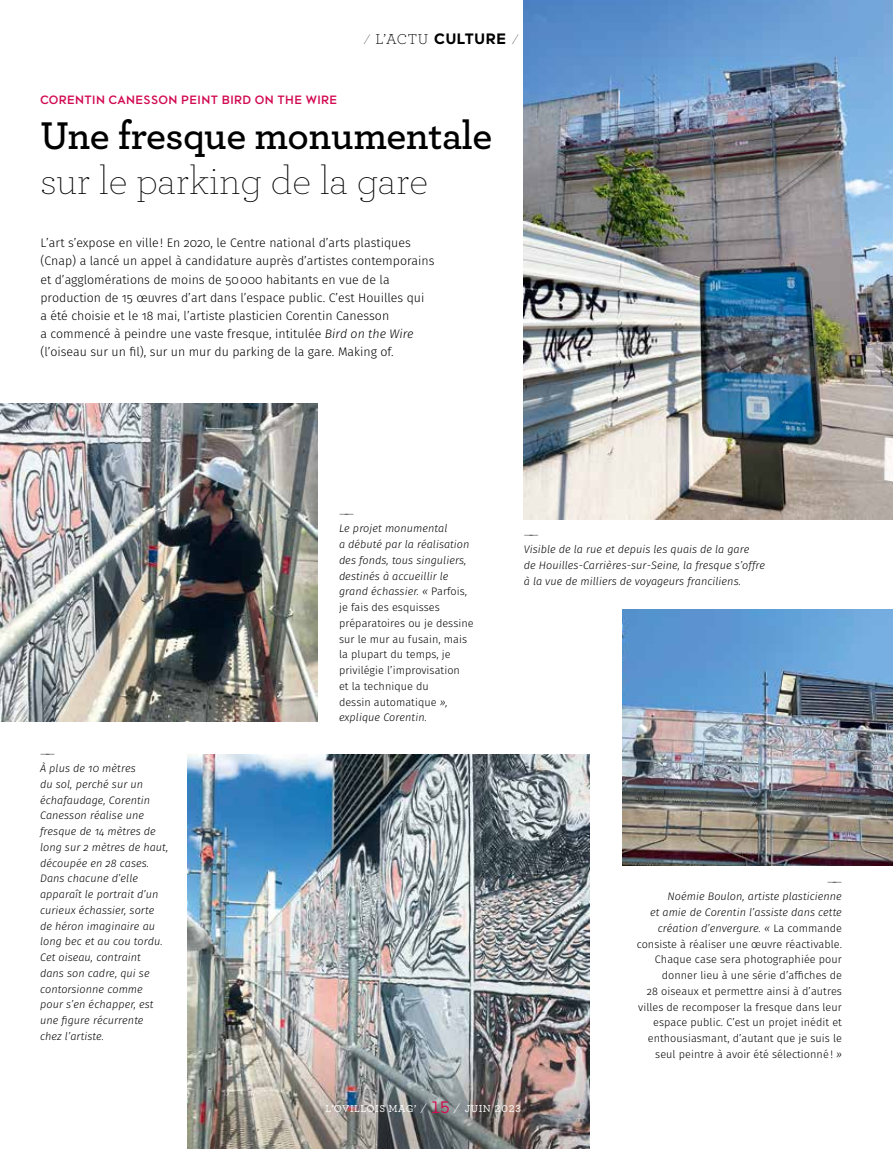
<style>
.page{position:relative;width:893px;height:1149px;background:#fff}
.page>*{position:absolute;margin:0;border:0;box-sizing:border-box;transform-origin:0 0}
.t1{font:600 40.5px "Archer";letter-spacing:-.01em;color:#000}
.t2{font:200 40.5px "Archer";color:#000}
.t3{font:700 15px "Maax";letter-spacing:.05em;color:#000}
.t4{font:300 12.3px/18px "Fira Sans";color:#000}
.t5{font:200 12.3px "Fira Sans";color:#000}
.t6{font:500 12px "Maax";letter-spacing:.03em;color:#d20a51}
.t7{font:300 10.8px/15.8px "Fira Sans";letter-spacing:.005em;color:#000}
.t8{font:italic 300 10.8px/15.8px "Fira Sans";letter-spacing:.005em;color:#000}
.t9{font:500 10.5px "Archer";letter-spacing:.05em;color:#fff}
.s1{font-family:"Archer";font-weight:200}
.s2{font-family:"Archer";font-weight:300}
.s3{font-style:italic}
.s4{font-weight:400;font-size:15px}
.s5{font-family:"Maax";font-weight:400;font-size:16.5px;color:#d20a51}
</style>
<div class="page">
<img style="left:524px;top:0;width:369px;height:519px">
<img style="left:622px;top:609px;width:271px;height:256px">
<img style="left:0;top:403px;width:318px;height:318px">
<img style="left:187px;top:754px;width:402px;height:394px">
<h2 class="t3" style="left:363px;top:31px;width:157px"><span class="s1">⁄</span> <span class="s2">L’ACTU</span> CULTURE <span class="s1">⁄</span></h2>
<p class="t6" style="left:40px;top:93px;width:298px">CORENTIN CANESSON PEINT BIRD ON THE WIRE</p>
<h1 class="t1" style="left:40px;top:105px;width:454px">Une fresque monumentale</h1>
<h1 class="t2" style="left:40px;top:155px;width:389px">sur le parking de la gare</h1>
<p class="t4" style="left:40px;top:234px;width:396px">L’art s’expose en ville! En 2020, le Centre national d’arts plastiques (Cnap) a lancé un appel à candidature auprès d’artistes contemporains et d’agglomérations de moins de 50000 habitants en vue de la production de 15 œuvres d’art dans l’espace public. C’est Houilles qui<br>a été choisie et le 18 mai, l’artiste plasticien Corentin Canesson<br>a commencé à peindre une vaste fresque, intitulée <span class="s3">Bird on the Wire </span>(l’oiseau sur un fil), sur un mur du parking de la gare. Making of.</p>
<p class="t5" style="left:40px;top:744px;width:16px">——</p>
<p class="t8" style="left:40px;top:760px;width:130px">À plus de 10 mètres<br>du sol, perché sur un échafaudage, Corentin<br>Canesson réalise une fresque de 14 mètres de long sur 2 mètres de haut, découpée en 28 cases.<br>Dans chacune d’elle apparaît le portrait d’un curieux échassier, sorte de héron imaginaire au long bec et au cou tordu.<br>Cet oiseau, contraint<br>dans son cadre, qui se contorsionne comme pour s’en échapper, est une figure récurrente<br>chez l’artiste.</p>
<p class="t5" style="left:339px;top:505px;width:16px">——</p>
<p class="t7" style="left:339px;top:520px;width:136px"><span class="s3">Le projet monumental<br>a débuté par la réalisation des fonds, tous singuliers, destinés à accueillir le grand échassier. «</span> Parfois, je fais des esquisses préparatoires ou je dessine sur le mur au fusain, mais la plupart du temps, je privilégie l’improvisation<br>et la technique du<br>dessin automatique <span class="s3">», explique Corentin.</span></p>
<p class="t5" style="left:524px;top:525px;width:16px">——</p>
<p class="t8" style="left:524px;top:541px;width:243px">Visible de la rue et depuis les quais de la gare<br>de Houilles-Carrières-sur-Seine, la fresque s’offre à la vue de milliers de voyageurs franciliens.</p>
<p class="t5" style="left:827px;top:872px;width:16px">——</p>
<p class="t7" style="left:637px;top:888px;width:207px;text-align:right"><span class="s3">Noémie Boulon, artiste plasticienne<br>et amie de Corentin l’assiste dans cette création d’envergure. «</span> La commande consiste à réaliser une œuvre réactivable.<br>Chaque case sera photographiée pour donner lieu à une série d’affiches de<br>28 oiseaux et permettre ainsi à d’autres villes de recomposer la fresque dans leur espace public. C’est un projet inédit et enthousiasmant, d’autant que je suis le seul peintre à avoir été sélectionné ! <span class="s3">»</span></p>
<p class="t9" style="left:326px;top:1100px;width:197px">L’OVILLOIS MAG’ <span class="s4">⁄</span> <span class="s5">15</span> <span class="s4">⁄</span> JUIN 2023</p>
</div>
